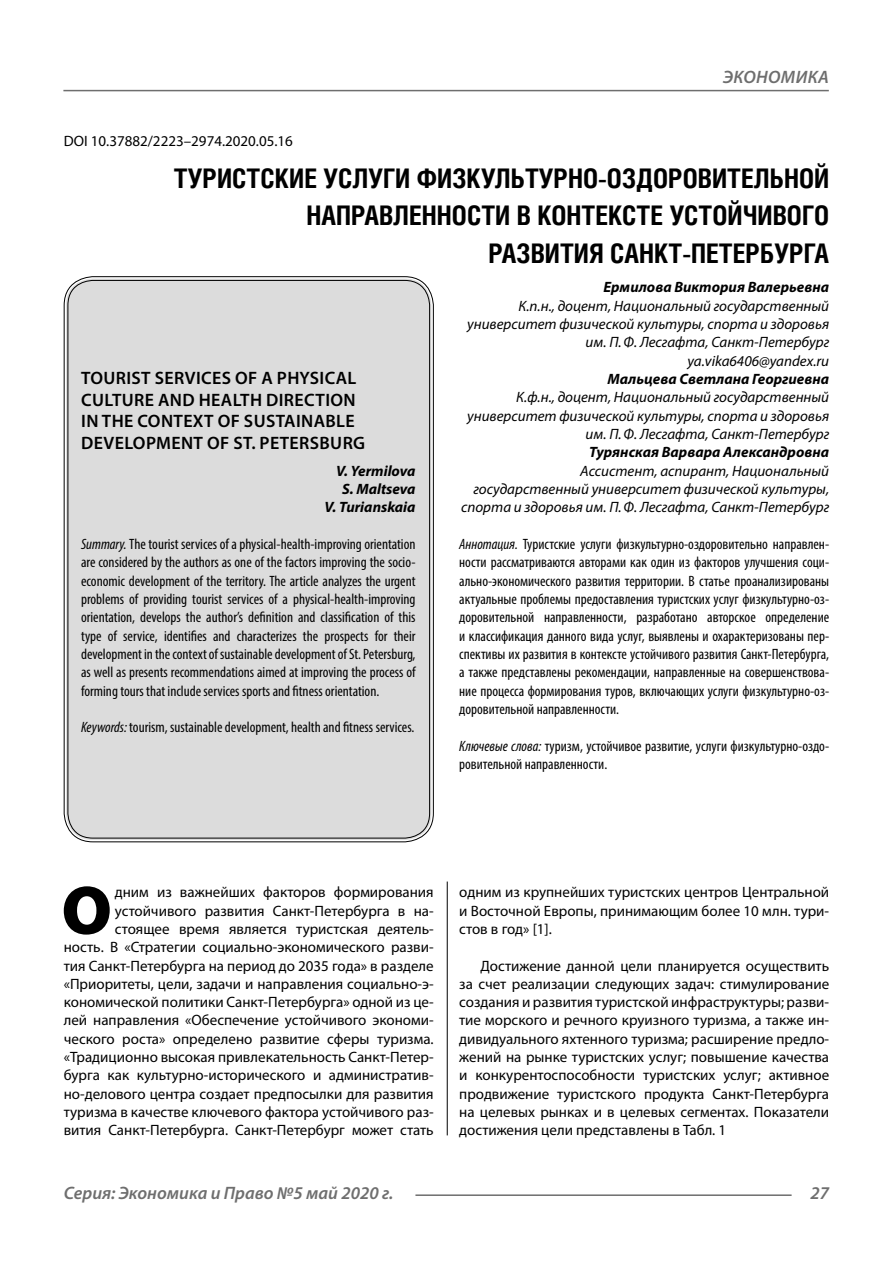
<style>
.page{position:relative;width:893px;height:1263px;background:#fff}
.page>*{position:absolute;margin:0;border:0;box-sizing:border-box;transform-origin:0 0}
.Bukvica{font:900 69.3px "Myriad Pro";color:#000}
.Header{font:700 27px/37.5px "Helios Cond C";color:#000;text-align:right}
.Header-eng{font:600 18px/21.6px "Myriad Pro";letter-spacing:.02em;color:#000}
.t1{font:italic 600 18px "Myriad Pro";color:#6e6e6e}
.Bukvica-2{font:15px/18.3px "Myriad Pro";color:#000;text-align:right}
.Annotation-rus{font:condensed 15px/18.3px "Myriad Pro";color:#000;text-align:justify}
.Annotation-eng{font:condensed 15px/18.3px "Myriad Pro";color:#000;text-align:justify}
.Normal{font:15px/18.3px "Myriad Pro";color:#000;text-align:justify}
.Author-doc{font:italic 15px/18.3px "Myriad Pro";color:#000;text-align:right}
.Author{font:italic 700 15px "Myriad Pro";color:#000}
.Author-eng{font:italic 700 15px "Myriad Pro";color:#000}
.DOI{font:15px "Myriad Pro";color:#000}
.Author-email{font:italic 15px "Myriad Pro";color:#000}
.s1{font-style:italic}
</style>
<div class="page">
<hr style="left:447px;top:879px;width:1px;height:256px;background:#000">
<div style="left:66px;top:279px;width:365px;height:561px;background:#dcdcdc;border-radius:27px"></div>
<hr style="left:63px;top:90px;width:766px;height:1px;background:#6e6e6e">
<hr style="left:415px;top:1194px;width:377px;height:2px;background:#6e6e6e">
<p class="t1" style="left:723px;top:66px;width:24px">Экономика</p>
<p class="DOI" style="left:64px;top:132px;width:231px">DOI 10.37882/2223–2974.2020.05.16</p>
<p class="Header" style="left:174px;top:159px;width:657px">ТУРИСТСКИЕ УСЛУГИ ФИЗКУЛЬТУРНО-ОЗДОРОВИТЕЛЬНОЙ<br>НАПРАВЛЕННОСТИ В КОНТЕКСТЕ УСТОЙЧИВОГО<br>РАЗВИТИЯ САНКТ-ПЕТЕРБУРГА</p>
<p class="Author" style="left:603px;top:278px;width:227px">Ермилова Виктория Валерьевна</p>
<p class="Author-doc" style="left:467px;top:296px;width:363px">К.п.н., доцент, Национальный государственный университет физической культуры, спорта и здоровья им. П.Ф. Лесгафта, Санкт-Петербург</p>
<p class="Author-email" style="left:687px;top:351px;width:143px">ya.vika6406@yandex.ru</p>
<p class="Author" style="left:607px;top:369px;width:223px">Мальцева Светлана Георгиевна</p>
<p class="Author-doc" style="left:467px;top:388px;width:363px">К.ф.н., доцент, Национальный государственный университет физической культуры, спорта и здоровья им. П.Ф. Лесгафта, Санкт-Петербург</p>
<p class="Author" style="left:589px;top:443px;width:241px">Турянская Варвара Александровна</p>
<p class="Author-doc" style="left:461px;top:461px;width:370px">Ассистент, аспирант, Национальный государственный университет физической культуры, спорта и здоровья им. П.Ф. Лесгафта, Санкт-Петербург</p>
<p class="Annotation-rus" style="left:459px;top:535px;width:371px"><span class="s1">Аннотация.</span> Туристские услуги физкультурно-оздоровительно направлен&shy;ности рассматриваются авторами как один из факторов улучшения соци&shy;ально-экономического развития территории. В статье проанализированы актуальные проблемы предоставления туристских услуг физкультурно-оз&shy;доровительной направленности, разработано авторское определение и классификация данного вида услуг, выявлены и охарактеризованы пер&shy;спективы их развития в контексте устойчивого развития Санкт-Петербурга, а также представлены рекомендации, направленные на совершенствова&shy;ние процесса формирования туров, включающих услуги физкультурно-оз&shy;доровительной направленности.</p>
<p class="Annotation-rus" style="left:459px;top:736px;width:371px"><span class="s1">Ключевые слова:</span> туризм, устойчивое развитие, услуги физкультурно-оздо&shy;ровительной направленности.</p>
<p class="Header-eng" style="left:81px;top:367px;width:286px">TOURIST SERVICES OF A PHYSICAL<br>CULTURE AND HEALTH DIRECTION<br>IN THE CONTEXT OF SUSTAINABLE<br>DEVELOPMENT OF ST. PETERSBURG</p>
<p class="Author-eng" style="left:336px;top:461px;width:81px">V. Yermilova</p>
<p class="Author-eng" style="left:342px;top:479px;width:75px">S. Maltseva</p>
<p class="Author-eng" style="left:324px;top:498px;width:93px">V. Turianskaia</p>
<p class="Annotation-eng" style="left:81px;top:535px;width:336px"><span class="s1">Summary.</span> The tourist services of a physical-health-improving orientation are considered by the authors as one of the factors improving the socio&shy;economic development of the territory. The article analyzes the urgent problems of providing tourist services of a physical-health-improving orientation, develops the author’s definition and classification of this type of service, identifies and characterizes the prospects for their development in the context of sustainable development of St. Petersburg, as well as presents recommendations aimed at improving the process of forming tours that include services sports and fitness orientation.</p>
<p class="Annotation-eng" style="left:81px;top:718px;width:335px"><span class="s1">Keywords:</span> tourism, sustainable development, health and fitness services.</p>
<p class="Bukvica" style="left:61px;top:864px;width:52px">О</p>
<p class="Bukvica-2" style="left:64px;top:883px;width:371px">дним из важнейших факторов формирования устойчивого развития Санкт-Петербурга в на&shy;стоящее время является туристская деятель-<br>ность. В «Стратегии социально-экономического разви&shy;тия Санкт-Петербурга на период до 2035 года» в разделе «Приоритеты, цели, задачи и направления социально-э&shy;кономической политики Санкт-Петербурга» одной из це&shy;лей направления «Обеспечение устойчивого экономи&shy;ческого роста» определено развитие сферы туризма. «Традиционно высокая привлекательность Санкт-Петер&shy;бурга как культурно-исторического и административ&shy;но-делового центра создает предпосылки для развития туризма в качестве ключевого фактора устойчивого раз&shy;вития Санкт-Петербурга. Санкт-Петербург может стать</p>
<p class="Bukvica-2" style="left:459px;top:883px;width:371px;text-align:justify">одним из крупнейших туристских центров Центральной и Восточной Европы, принимающим более 10 млн. тури&shy;стов в год» [1].</p>
<p class="Normal" style="left:459px;top:956px;width:371px;text-indent:21px">Достижение данной цели планируется осуществить за счет реализации следующих задач: стимулирование создания и развития туристской инфраструктуры; разви&shy;тие морского и речного круизного туризма, а также ин&shy;дивидуального яхтенного туризма; расширение предло&shy;жений на рынке туристских услуг; повышение качества и конкурентоспособности туристских услуг; активное продвижение туристского продукта Санкт-Петербурга на целевых рынках и в целевых сегментах. Показатели достижения цели представлены в Табл. 1</p>
<p class="t1" style="left:64px;top:1182px;width:331px">Серия: Экономика и Право №5 май 2020 г.</p>
<p class="t1" style="left:810px;top:1182px;width:20px">27</p>
</div>
